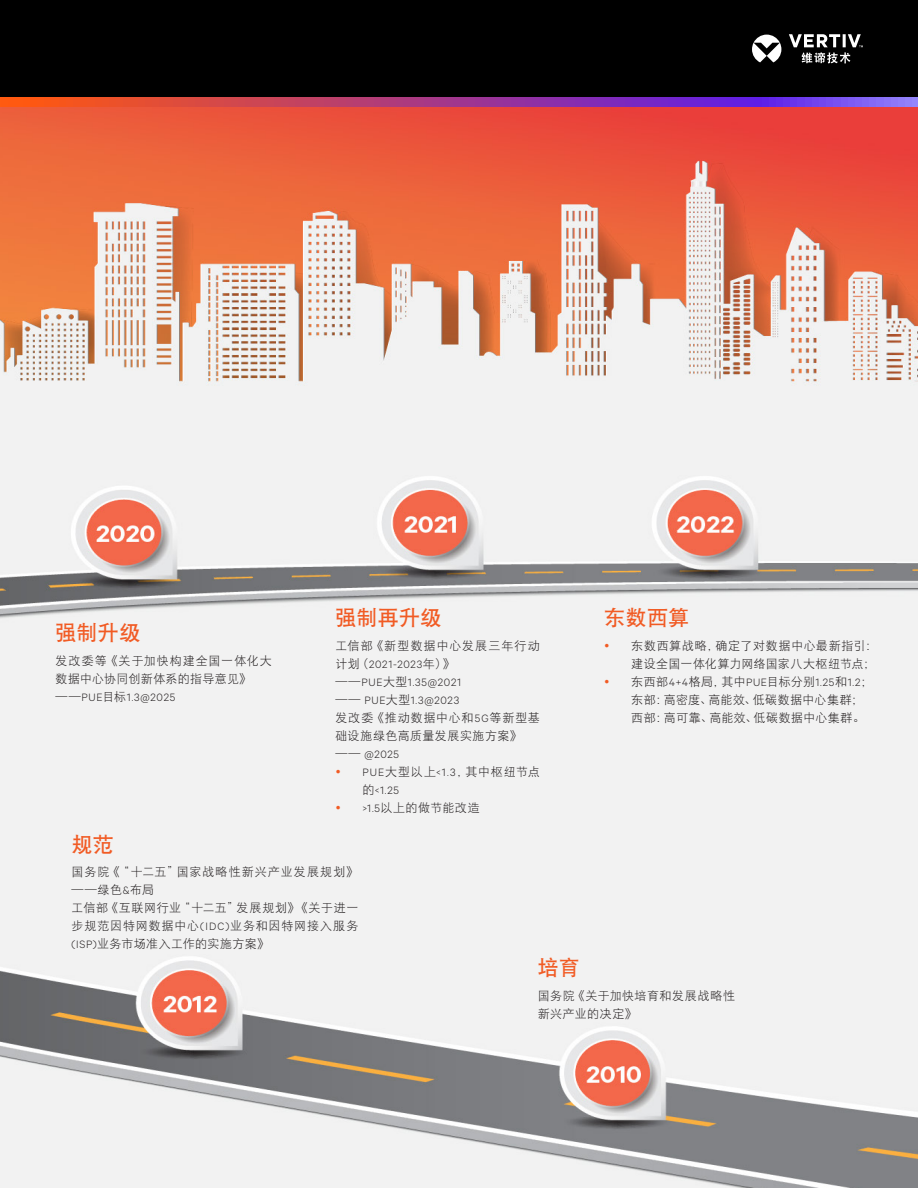
<style>
.page{position:relative;width:918px;height:1188px;background:#fff}
.page>*{position:absolute;margin:0;border:0;box-sizing:border-box;transform-origin:0 0}
.t1{font:21px "DF Hei GB W7";letter-spacing:.015em;color:#f15b24}
.t2{font:12px/18px "DF Hei GB W3";letter-spacing:.045em;color:#231f20}
.t3{font:300 12px/18px "Calibre";letter-spacing:.06em;color:#231f20}
.t4{font:12px/18px "DF Hei GB W3";letter-spacing:.1em;color:#231f20}
.t5{font:12px/18px "DF Hei GB W3";letter-spacing:.08em;color:#231f20}
.t6{font:12px "DF Hei GB W3";letter-spacing:.025em;color:#231f20}
.s1{font-family:"DF Hei GB W3";font-weight:400}
.s2{font-family:"Calibre";font-weight:300}
</style>
<div class="page">
<div style="left:0;top:0;width:918px;height:98px;background:#000"></div>
<svg style="left:0;top:98px;width:918px;height:9px"></svg>
<svg style="left:752px;top:34px;width:111px;height:29px"></svg>
<img style="left:0;top:107px;width:918px;height:1081px">
<svg style="left:336px;top:769px;width:4px;height:4px"></svg>
<svg style="left:336px;top:805px;width:4px;height:4px"></svg>
<svg style="left:605px;top:643px;width:4px;height:4px"></svg>
<svg style="left:605px;top:679px;width:4px;height:4px"></svg>
<p class="t1" style="left:56px;top:621px;width:86px">强制升级</p>
<p class="t2" style="left:56px;top:651px;width:218px">发改委等《关于加快构建全国一体化大数据中心协同创新体系的指导意见》</p>
<p class="t3" style="left:56px;top:687px;width:121px"><span class="s1">——</span>PUE<span class="s1">目标</span>1.3@2025</p>
<p class="t1" style="left:335px;top:606px;width:108px">强制再升级</p>
<p class="t4" style="left:335px;top:636px;width:206px">工信部《新型数据中心发展三年行动计划（<span class="s2">2021-2023</span>年）》</p>
<p class="t3" style="left:335px;top:672px;width:127px"><span class="s1">——</span>PUE<span class="s1">大型</span>1.35@2021</p>
<p class="t3" style="left:335px;top:690px;width:125px"><span class="s1">——</span> PUE<span class="s1">大型</span>1.3@2023</p>
<p class="t2" style="left:335px;top:708px;width:206px">发改委《推动数据中心和<span class="s2">5G</span>等新型基础设施绿色高质量发展实施方案》</p>
<p class="t3" style="left:335px;top:744px;width:65px"><span class="s1">——</span> @2025</p>
<p class="t3" style="left:362px;top:762px;width:179px">PUE<span class="s1">大型以上</span>&lt;1.3<span class="s1">，其中枢纽节点的</span>&lt;1.25</p>
<p class="t2" style="left:362px;top:798px;width:119px"><span class="s2">&gt;1.5</span>以上的做节能改造</p>
<p class="t1" style="left:72px;top:833px;width:44px">规范</p>
<p class="t5" style="left:72px;top:863px;width:288px">国务院《“十二五”国家战略性新兴产业发展规划》——绿色<span class="s2">&amp;</span>布局</p>
<p class="t2" style="left:72px;top:899px;width:288px;text-align:justify">工信部《互联网行业“十二五”发展规划》《关于进一步规范因特网数据中心<span class="s2">(IDC)</span>业务和因特网接入服务<span class="s2">(ISP)</span>业务市场准入工作的实施方案》</p>
<p class="t1" style="left:604px;top:606px;width:87px">东数西算</p>
<p class="t2" style="left:631px;top:636px;width:247px">东数西算战略，确定了对数据中心最新指引：建设全国一体化算力网络国家八大枢纽节点；</p>
<p class="t6" style="left:631px;top:675px;width:243px">东西部<span class="s2">4+4</span>格局，其中<span class="s2">PUE</span>目标分别<span class="s2">1.25</span>和<span class="s2">1.2</span>；</p>
<p class="t2" style="left:631px;top:690px;width:234px">东部：高密度、高能效、低碳数据中心集群；</p>
<p class="t2" style="left:631px;top:708px;width:235px">西部：高可靠、高能效、低碳数据中心集群。</p>
<p class="t1" style="left:538px;top:956px;width:44px">培育</p>
<p class="t2" style="left:538px;top:986px;width:199px">国务院《关于加快培育和发展战略性新兴产业的决定》</p>
</div>
